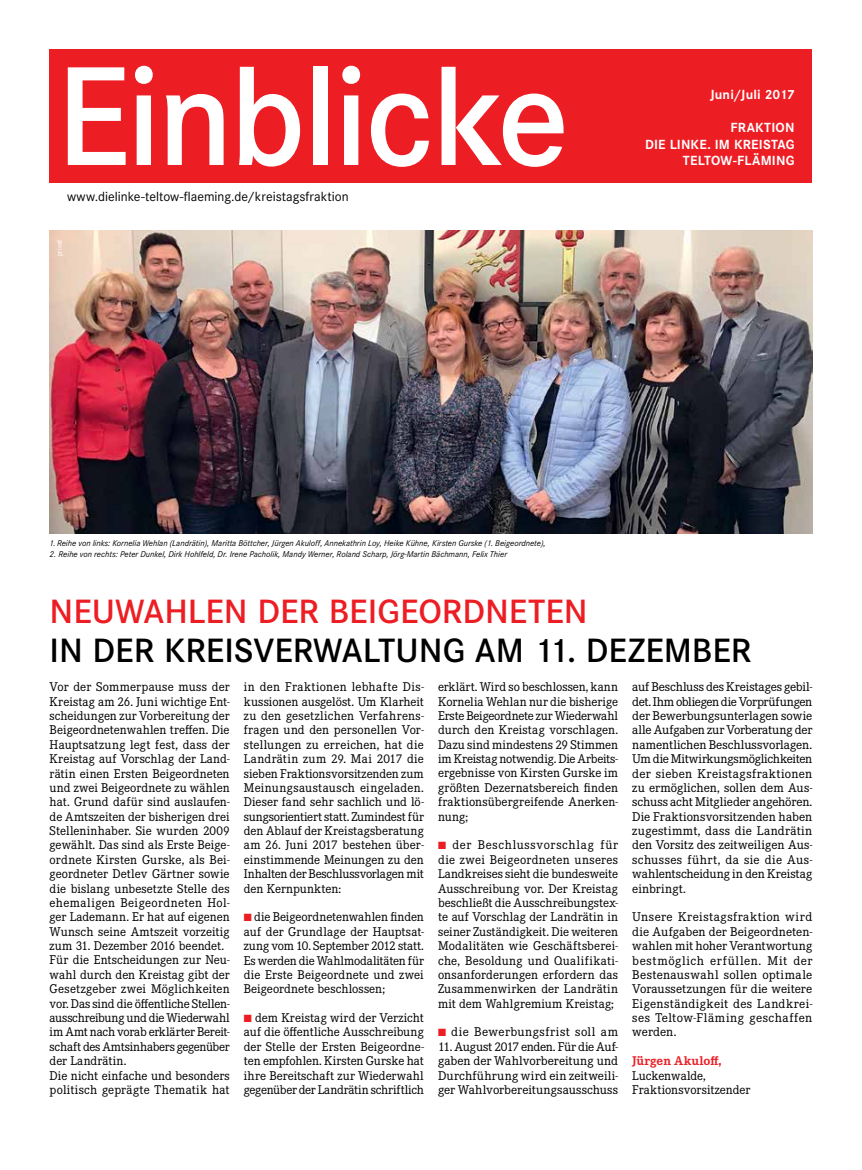
<style>
.page{position:relative;width:862px;height:1170px;background:#fff}
.page>*{position:absolute;margin:0;border:0;box-sizing:border-box;transform-origin:0 0}
.t1{font:600 146.25px "Corporate S";letter-spacing:-.025em;color:#fff}
.t2{font:600 35px "Corporate S";color:#000}
.t3{font:600 35px "Corporate S";color:#ed1d24}
.t4{font:700 13.75px/16.5px "Corporate S";letter-spacing:.015em;color:#fff;text-align:right}
.t5{font:13.75px "Corporate S";color:#000}
.t6{font:13.12px/14.4px "Corporate E";letter-spacing:.005em;color:#000;text-align:justify}
.t7{font:13.12px "Corporate E";letter-spacing:.035em;color:#000}
.t8{font:700 13.12px "Corporate E";letter-spacing:.005em;color:#ed1d24}
.t9{font:italic 8.75px "Corporate S";color:#000}
.t10{font:7.5px "Corporate S";color:#fff}
.s1{color:#ed1d24}
</style>
<div class="page">
<div style="left:50px;top:50px;width:761px;height:133px;background:#ed1d24"></div>
<img style="left:50px;top:231px;width:761px;height:302px">
<h1 class="t1" style="left:56px;top:34px;width:514px">Einblicke</h1>
<p class="t5" style="left:67px;top:189px;width:283px">www.dielinke-teltow-flaeming.de/kreistagsfraktion</p>
<p class="t10" style="left:55px;top:256px;width:19px;rotate:-90deg">privat</p>
<p class="t4" style="left:709px;top:87px;width:86px">Juni/Juli 2017</p>
<p class="t4" style="left:644px;top:120px;width:151px">FRAKTION<br>DIE LINKE. IM KREISTAG<br>TELTOW-FLÄMING</p>
<p class="t9" style="left:50px;top:538px;width:497px">1. Reihe von links: Kornelia Wehlan (Landrätin), Maritta Böttcher, Jürgen Akuloff, Annekathrin Loy, Heike Kühne, Kirsten Gurske (1. Beigeordnete),</p>
<p class="t9" style="left:50px;top:549px;width:458px">2. Reihe von rechts: Peter Dunkel, Dirk Hohlfeld, Dr. Irene Pacholik, Mandy Werner, Roland Scharp, Jörg-Martin Bächmann, Felix Thier</p>
<h2 class="t3" style="left:50px;top:592px;width:539px">NEUWAHLEN DER BEIGEORDNETEN</h2>
<h2 class="t2" style="left:50px;top:630px;width:703px">IN DER KREISVERWALTUNG AM 11. DEZEMBER</h2>
<p class="t6" style="left:50px;top:680px;width:181px;text-align:left">Vor der Sommerpause muss der<br>Kreistag am 26. Juni wichtige Ent&shy;scheidungen zur Vorbereitung der<br>Beigeordnetenwahlen treffen. Die<br>Hauptsatzung legt fest, dass der<br>Kreistag auf Vorschlag der Land&shy;rätin einen Ersten Beigeordneten und zwei Beigeordnete zu wählen hat. Grund dafür sind auslaufen&shy;de Amtszeiten der bisherigen drei<br>Stelleninhaber. Sie wurden 2009 gewählt. Das sind als Erste Beige&shy;ordnete Kirsten Gurske, als Bei&shy;geordneter Detlev Gärtner sowie die bislang unbesetzte Stelle des ehemaligen Beigeordneten Hol&shy;ger Lademann. Er hat auf eigenen<br>Wunsch seine Amtszeit vorzeitig zum 31. Dezember 2016 beendet.<br>Für die Entscheidungen zur Neu&shy;wahl durch den Kreistag gibt der<br>Gesetzgeber zwei Möglichkeiten vor. Das sind die öffentliche Stellen&shy;ausschreibung und die Wiederwahl im Amt nach vorab erklärter Bereit&shy;schaft des Amtsinhabers gegenüber der Landrätin.<br>Die nicht einfache und besonders politisch geprägte Thematik hat</p>
<p class="t6" style="left:438px;top:679px;width:181px">erklärt. Wird so beschlossen, kann Kornelia Wehlan nur die bisherige Erste Beigeordnete zur Wiederwahl durch den Kreistag vorschlagen.<br>Dazu sind mindestens 29 Stimmen im Kreistag notwendig. Die Arbeits&shy;ergebnisse von Kirsten Gurske im größten Dezernatsbereich finden fraktionsübergreifende Anerken&shy;nung;</p>
<p class="t6" style="left:244px;top:680px;width:181px">in den Fraktionen lebhafte Dis&shy;kussionen ausgelöst. Um Klarheit zu den gesetzlichen Verfahrens&shy;fragen und den personellen Vor&shy;stellungen zu erreichen, hat die Landrätin zum 29. Mai 2017 die sieben Fraktionsvorsitzenden zum Meinungsaustausch eingeladen.<br>Dieser fand sehr sachlich und lö&shy;sungsorientiert statt. Zumindest für den Ablauf der Kreistagsberatung am 26. Juni 2017 bestehen über&shy;einstimmende Meinungen zu den Inhalten der Beschlussvorlagen mit den Kernpunkten:</p>
<p class="t6" style="left:244px;top:910px;width:181px"><span class="s1">■</span> die Beigeordnetenwahlen finden auf der Grundlage der Hauptsat&shy;zung vom 10. September 2012 statt.<br>Es werden die Wahlmodalitäten für die Erste Beigeordnete und zwei Beigeordnete beschlossen;</p>
<p class="t6" style="left:244px;top:1010px;width:181px"><span class="s1">■</span> dem Kreistag wird der Verzicht auf die öffentliche Ausschreibung der Stelle der Ersten Beigeordne&shy;ten empfohlen. Kirsten Gurske hat ihre Bereitschaft zur Wiederwahl gegenüber der Landrätin schriftlich</p>
<p class="t6" style="left:438px;top:838px;width:181px"><span class="s1">■</span> der Beschlussvorschlag für die zwei Beigeordneten unseres Landkreises sieht die bundesweite Ausschreibung vor. Der Kreistag beschließt die Ausschreibungstex&shy;te auf Vorschlag der Landrätin in seiner Zuständigkeit. Die weiteren Modalitäten wie Geschäftsberei&shy;che, Besoldung und Qualifikati&shy;onsanforderungen erfordern das Zusammenwirken der Landrätin mit dem Wahlgremium Kreistag;</p>
<p class="t7" style="left:438px;top:1024px;width:181px"><span class="s1">■</span> die Bewerbungsfrist soll am</p>
<p class="t6" style="left:438px;top:1039px;width:181px">11. August 2017 enden. Für die Auf&shy;gaben der Wahlvorbereitung und Durchführung wird ein zeitweili&shy;ger Wahlvorbereitungsausschuss</p>
<p class="t6" style="left:632px;top:680px;width:181px">auf Beschluss des Kreistages gebil&shy;det. Ihm obliegen die Vorprüfungen der Bewerbungsunterlagen sowie alle Aufgaben zur Vorberatung der namentlichen Beschlussvorlagen.<br>Um die Mitwirkungsmöglichkeiten der sieben Kreistagsfraktionen zu ermöglichen, sollen dem Aus&shy;schuss acht Mitglieder angehören.<br>Die Fraktionsvorsitzenden haben zugestimmt, dass die Landrätin den Vorsitz des zeitweiligen Aus&shy;schusses führt, da sie die Aus&shy;wahlentscheidung in den Kreistag einbringt.</p>
<p class="t6" style="left:632px;top:910px;width:181px">Unsere Kreistagsfraktion wird die Aufgaben der Beigeordneten&shy;wahlen mit hoher Verantwortung bestmöglich erfüllen. Mit der Bestenauswahl sollen optimale Voraussetzungen für die weitere Eigenständigkeit des Landkrei&shy;ses Teltow-Fläming geschaffen werden.</p>
<p class="t8" style="left:632px;top:1053px;width:91px">Jürgen Akuloff,</p>
<p class="t6" style="left:632px;top:1068px;width:119px">Luckenwalde,<br>Fraktionsvorsitzender</p>
</div>
